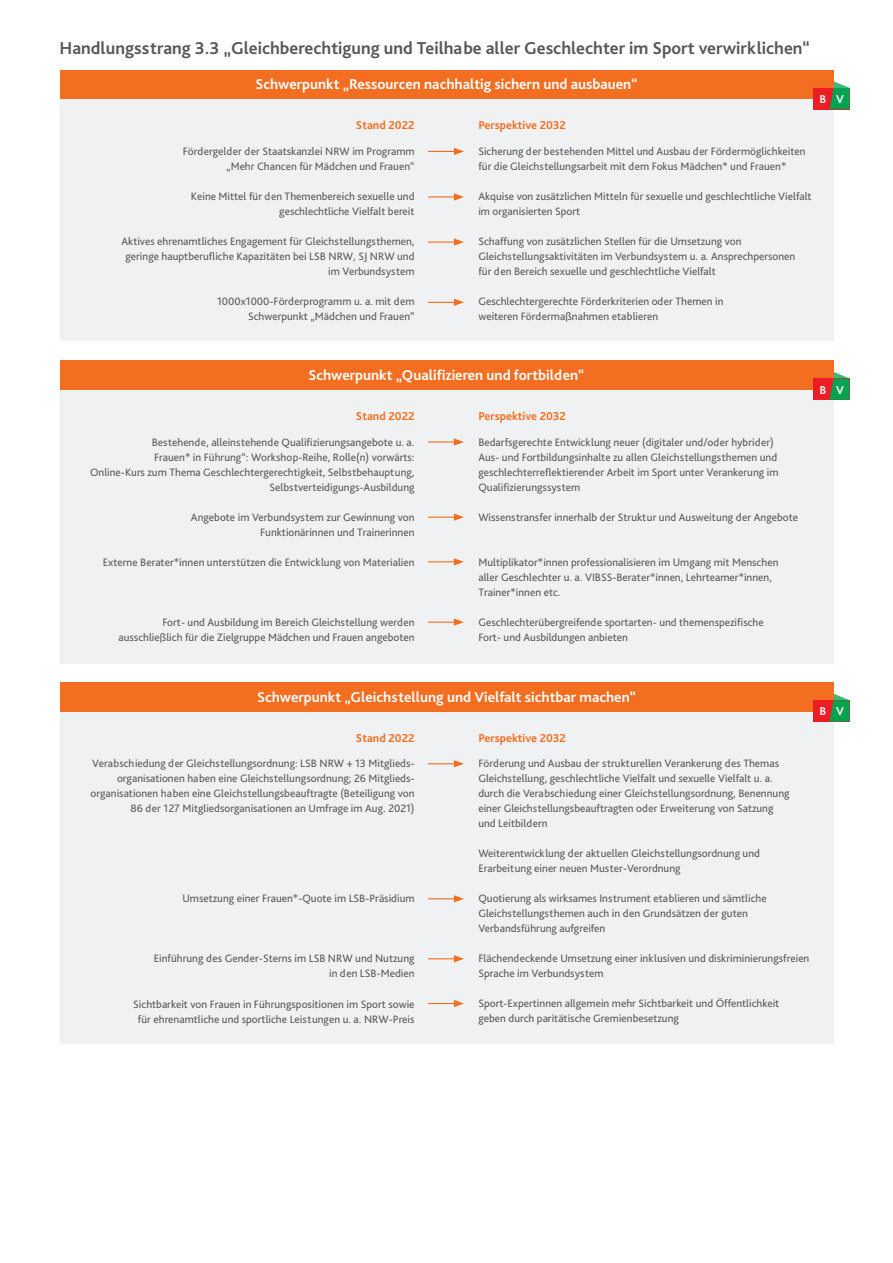
<style>
.page{position:relative;width:893px;height:1263px;background:#fff}
.page>*{position:absolute;margin:0;border:0;box-sizing:border-box;transform-origin:0 0}
.t1{font:700 18px "Bliss Pro";color:#57585a}
.t2{font:700 15px "Bliss Pro";color:#fff}
.t3{font:700 12px "Bliss Pro";color:#f36e21}
.t4{font:700 12px "Bliss Pro";color:#fff}
.t5{font:11.25px/15px "Bliss Pro";color:#57585a}
</style>
<div class="page">
<div style="left:60px;top:70px;width:773px;height:29px;background:#f36e21"></div>
<div style="left:60px;top:361px;width:773px;height:29px;background:#f36e21"></div>
<div style="left:60px;top:682px;width:773px;height:30px;background:#f36e21"></div>
<div style="left:60px;top:99px;width:773px;height:242px;background:#f0f1f2"></div>
<div style="left:60px;top:390px;width:773px;height:273px;background:#f0f1f2"></div>
<div style="left:60px;top:712px;width:773px;height:331px;background:#f0f1f2"></div>
<svg style="left:428px;top:148px;width:36px;height:7px"></svg>
<hr style="left:428px;top:441px;width:28px;height:2px;background:#f36e21">
<svg style="left:454px;top:438px;width:10px;height:8px"></svg>
<svg style="left:428px;top:760px;width:36px;height:7px"></svg>
<hr style="left:428px;top:196px;width:28px;height:2px;background:#f36e21">
<svg style="left:454px;top:193px;width:10px;height:8px"></svg>
<svg style="left:428px;top:513px;width:36px;height:8px"></svg>
<svg style="left:428px;top:558px;width:36px;height:7px"></svg>
<svg style="left:428px;top:895px;width:36px;height:7px"></svg>
<hr style="left:428px;top:241px;width:28px;height:2px;background:#f36e21">
<svg style="left:454px;top:238px;width:10px;height:8px"></svg>
<svg style="left:428px;top:299px;width:36px;height:7px"></svg>
<hr style="left:428px;top:621px;width:28px;height:2px;background:#f36e21">
<svg style="left:454px;top:618px;width:10px;height:8px"></svg>
<svg style="left:428px;top:955px;width:36px;height:7px"></svg>
<svg style="left:428px;top:1000px;width:36px;height:7px"></svg>
<div style="left:813px;top:88px;width:37px;height:21px;background:#ee1d23"></div>
<div style="left:813px;top:378px;width:37px;height:22px;background:#ee1d23"></div>
<div style="left:813px;top:700px;width:37px;height:22px;background:#ee1d23"></div>
<svg style="left:829px;top:80px;width:21px;height:29px"></svg>
<svg style="left:829px;top:371px;width:21px;height:29px"></svg>
<svg style="left:829px;top:693px;width:21px;height:29px"></svg>
<h1 class="t1" style="left:60px;top:41px;width:752px">Handlungsstrang 3.3 „Gleichberechtigung und Teilhabe aller Geschlechter im Sport verwirklichen“</h1>
<h2 class="t2" style="left:255px;top:79px;width:384px">Schwerpunkt „Ressourcen nachhaltig sichern und ausbauen“</h2>
<p class="t3" style="left:356px;top:121px;width:60px">Stand 2022</p>
<p class="t5" style="left:183px;top:145px;width:233px;text-align:right">Fördergelder der Staatskanzlei NRW im Programm „Mehr Chancen für Mädchen und Frauen“</p>
<p class="t5" style="left:191px;top:190px;width:225px;text-align:right">Keine Mittel für den Themenbereich sexuelle und geschlechtliche Vielfalt bereit</p>
<p class="t5" style="left:121px;top:235px;width:295px;text-align:right">Aktives ehrenamtliches Engagement für Gleichstellungsthemen, geringe hauptberufliche Kapazitäten bei LSB NRW, SJ NRW und im Verbundsystem</p>
<p class="t5" style="left:217px;top:295px;width:199px;text-align:right">1000x1000-Förderprogramm u. a. mit dem<br>Schwerpunkt „Mädchen und Frauen“</p>
<p class="t3" style="left:478px;top:121px;width:89px">Perspektive 2032</p>
<p class="t5" style="left:478px;top:145px;width:329px">Sicherung der bestehenden Mittel und Ausbau der Fördermöglichkeiten für die Gleichstellungsarbeit mit dem Fokus Mädchen* und Frauen*</p>
<p class="t5" style="left:478px;top:190px;width:335px">Akquise von zusätzlichen Mitteln für sexuelle und geschlechtliche Vielfalt im organisierten Sport</p>
<p class="t5" style="left:478px;top:235px;width:318px">Schaffung von zusätzlichen Stellen für die Umsetzung von<br>Gleichstellungsaktivitäten im Verbundsystem u. a. Ansprechpersonen für den Bereich sexuelle und geschlechtliche Vielfalt</p>
<p class="t5" style="left:478px;top:295px;width:247px">Geschlechtergerechte Förderkriterien oder Themen in weiteren Fördermaßnahmen etablieren</p>
<p class="t4" style="left:819px;top:95px;width:8px">B</p>
<p class="t4" style="left:836px;top:95px;width:9px">V</p>
<h2 class="t2" style="left:308px;top:369px;width:278px">Schwerpunkt „Qualifizieren und fortbilden“</h2>
<p class="t3" style="left:356px;top:411px;width:60px">Stand 2022</p>
<p class="t5" style="left:90px;top:435px;width:326px;text-align:right">Bestehende, alleinstehende Qualifizierungsangebote u. a.<br>Frauen* in Führung“: Workshop-Reihe, Rolle(n) vorwärts:<br>Online-Kurs zum Thema Geschlechtergerechtigkeit, Selbstbehauptung, Selbstverteidigungs-Ausbildung</p>
<p class="t5" style="left:191px;top:510px;width:225px;text-align:right">Angebote im Verbundsystem zur Gewinnung von<br>Funktionärinnen und Trainerinnen</p>
<p class="t5" style="left:103px;top:555px;width:313px">Externe Berater*innen unterstützen die Entwicklung von Materialien</p>
<p class="t5" style="left:118px;top:615px;width:298px;text-align:right">Fort- und Ausbildung im Bereich Gleichstellung werden ausschließlich für die Zielgruppe Mädchen und Frauen angeboten</p>
<p class="t3" style="left:478px;top:411px;width:89px">Perspektive 2032</p>
<p class="t5" style="left:478px;top:435px;width:302px">Bedarfsgerechte Entwicklung neuer (digitaler und/oder hybrider)<br>Aus- und Fortbildungsinhalte zu allen Gleichstellungsthemen und geschlechterreflektierender Arbeit im Sport unter Verankerung im Qualifizierungssystem</p>
<p class="t5" style="left:478px;top:510px;width:321px">Wissenstransfer innerhalb der Struktur und Ausweitung der Angebote</p>
<p class="t5" style="left:478px;top:555px;width:302px">Multiplikator*innen professionalisieren im Umgang mit Menschen aller Geschlechter u. a. VIBSS-Berater*innen, Lehrteamer*innen,<br>Trainer*innen etc.</p>
<p class="t5" style="left:478px;top:615px;width:287px">Geschlechterübergreifende sportarten- und themenspezifische<br>Fort- und Ausbildungen anbieten</p>
<p class="t4" style="left:819px;top:385px;width:8px">B</p>
<p class="t4" style="left:836px;top:385px;width:9px">V</p>
<h2 class="t2" style="left:257px;top:691px;width:380px">Schwerpunkt „Gleichstellung und Vielfalt sichtbar machen“</h2>
<p class="t3" style="left:356px;top:733px;width:60px">Stand 2022</p>
<p class="t5" style="left:91px;top:757px;width:325px;text-align:right">Verabschiedung der Gleichstellungsordnung: LSB NRW + 13 Mitglieds&shy;organisationen haben eine Gleichstellungsordnung; 26 Mitglieds&shy;organisationen haben eine Gleichstellungsbeauftragte (Beteiligung von 86 der 127 Mitgliedsorganisationen an Umfrage im Aug. 2021)</p>
<p class="t5" style="left:182px;top:892px;width:234px">Umsetzung einer Frauen*-Quote im LSB-Präsidium</p>
<p class="t5" style="left:154px;top:952px;width:262px;text-align:right">Einführung des Gender-Sterns im LSB NRW und Nutzung in den LSB-Medien</p>
<p class="t5" style="left:133px;top:997px;width:283px;text-align:center">Sichtbarkeit von Frauen in Führungspositionen im Sport sowie für ehrenamtliche und sportliche Leistungen u. a. NRW-Preis</p>
<p class="t3" style="left:478px;top:733px;width:89px">Perspektive 2032</p>
<p class="t5" style="left:478px;top:757px;width:313px">Förderung und Ausbau der strukturellen Verankerung des Themas Gleichstellung, geschlechtliche Vielfalt und sexuelle Vielfalt u. a. durch die Verabschiedung einer Gleichstellungsordnung, Benennung einer Gleichstellungsbeauftragten oder Erweiterung von Satzung und Leitbildern</p>
<p class="t5" style="left:478px;top:847px;width:283px">Weiterentwicklung der aktuellen Gleichstellungsordnung und<br>Erarbeitung einer neuen Muster-Verordnung</p>
<p class="t5" style="left:478px;top:892px;width:290px">Quotierung als wirksames Instrument etablieren und sämtliche<br>Gleichstellungsthemen auch in den Grundsätzen der guten<br>Verbandsführung aufgreifen</p>
<p class="t5" style="left:478px;top:952px;width:333px">Flächendeckende Umsetzung einer inklusiven und diskriminierungsfreien<br>Sprache im Verbundsystem</p>
<p class="t5" style="left:478px;top:997px;width:302px">Sport-Expertinnen allgemein mehr Sichtbarkeit und Öffentlichkeit geben durch paritätische Gremienbesetzung</p>
<p class="t4" style="left:819px;top:707px;width:8px">B</p>
<p class="t4" style="left:836px;top:707px;width:9px">V</p>
</div>
